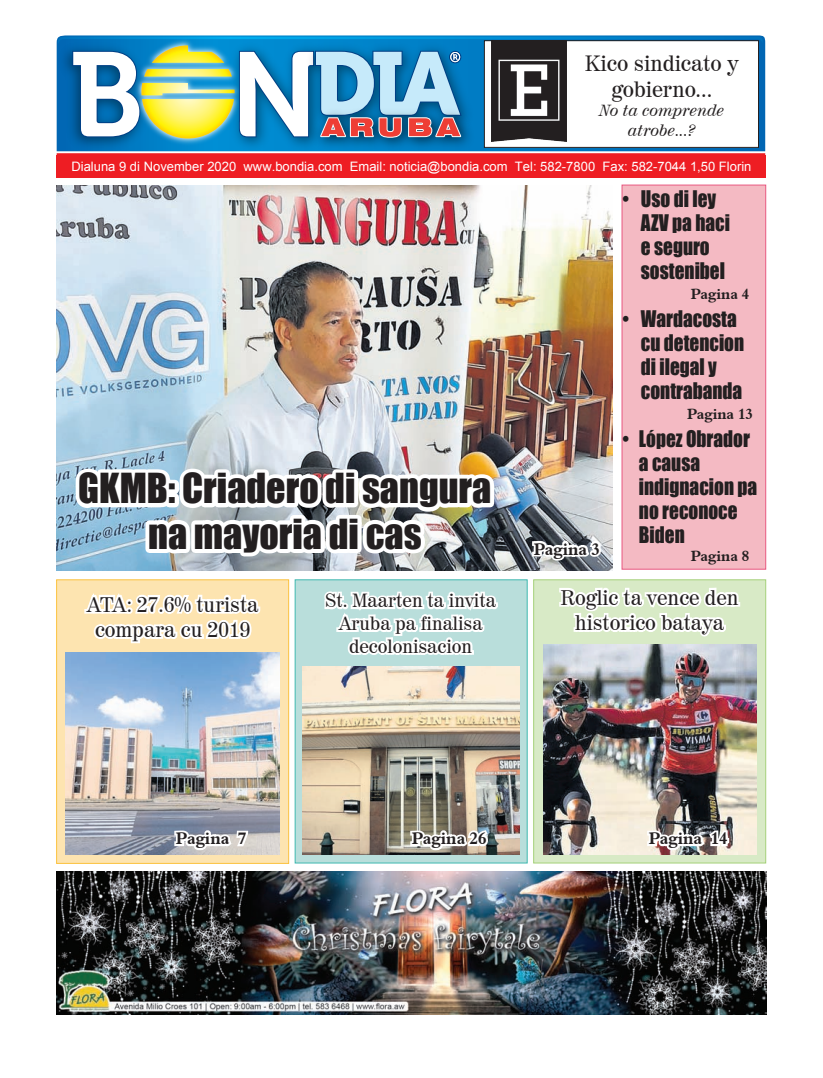
<style>
.page{position:relative;width:823px;height:1078px;background:#fff}
.page>*{position:absolute;margin:0;border:0;box-sizing:border-box;transform-origin:0 0}
.t1{font:38px/45.6px "Impact";color:#231f20;text-align:center}
.t2{font:22px/26.4px "Century 725 BT";color:#231f20;text-align:center}
.t3{font:21px/24px "Impact";color:#231f20;scale:.92 1}
.t4{font:21px/25.2px "Century 725 BT";color:#231f20;text-align:center}
.t5{font:19px/22.8px "Century 725 BT";color:#231f20;text-align:center}
.t6{font:17px "Aldine 401 BT Bold A";color:#231f20}
.t7{font:italic 16px/19.2px "Century 725 BT";color:#231f20;text-align:center}
.t8{font:15px "Aldine 401 BT Bold A";color:#231f20}
.t9{font:13px "Arial";color:#fff}
</style>
<div class="page">
<svg style="left:59px;top:35px;width:705px;height:116px;background:#1e87c7"></svg>
<img style="left:56px;top:139px;width:97px;height:16px">
<img style="left:133px;top:139px;width:93px;height:8px">
<img style="left:226px;top:139px;width:81px;height:13px">
<svg style="left:57px;top:153px;width:707px;height:2px"></svg>
<img style="left:307px;top:139px;width:172px;height:16px">
<svg style="left:56px;top:37px;width:706px;height:102px"></svg>
<img style="left:56px;top:185px;width:556px;height:385px">
<img style="left:529px;top:398px;width:75px;height:165px">
<div style="left:621px;top:185px;width:144px;height:384px;background:#f4bac3;border:1px solid #e95880"></div>
<div style="left:56px;top:579px;width:232px;height:284px;background:#fde4b0;border:1px solid #fbc23f"></div>
<img style="left:66px;top:652px;width:213px;height:202px">
<div style="left:295px;top:579px;width:232px;height:283px;background:#b9dedb;border:1px solid #40b9b0"></div>
<img style="left:302px;top:666px;width:217px;height:188px">
<div style="left:533px;top:579px;width:232px;height:283px;background:#d8eac6;border:1px solid #a5d17a"></div>
<img style="left:543px;top:644px;width:212px;height:210px">
<img style="left:172px;top:687px;width:78px;height:166px">
<div style="left:484px;top:41px;width:274px;height:106px;background:#fff"></div>
<div style="left:484px;top:40px;width:274px;height:108px;border:1px solid #231f20"></div>
<img style="left:491px;top:41px;width:75px;height:100px">
<img style="left:407px;top:687px;width:84px;height:166px">
<img style="left:70px;top:363px;width:431px;height:296px">
<img style="left:644px;top:687px;width:86px;height:166px">
<svg style="left:559px;top:587px;width:182px;height:50px"></svg>
<div style="left:57px;top:155px;width:708px;height:23px;background:#ee1d23"></div>
<img style="left:56px;top:871px;width:710px;height:143px">
<p class="t2" style="left:585px;top:49px;width:155px">Kico sindicato y gobierno...</p>
<p class="t7" style="left:599px;top:101px;width:126px">No ta comprende atrobe...?</p>
<p class="t9" style="left:71px;top:158px;width:681px">Dialuna 9 di November 2020 www.bondia.com Email: noticia@bondia.com Tel: 582-7800 Fax: 582-7044 1,50 Florin</p>
<h1 class="t1" style="left:78px;top:464px;width:414px">GKMB: Criadero di sangura na mayoria di cas</h1>
<p class="t4" style="left:87px;top:591px;width:173px">ATA: 27.6% turista compara cu 2019</p>
<p class="t5" style="left:325px;top:588px;width:172px">St. Maarten ta invita<br>Aruba pa finalisa decolonisacion</p>
<p class="t6" style="left:533px;top:538px;width:68px">Pagina 3</p>
<p class="t3" style="left:640px;top:186px;width:98px;text-indent:-18px">• Uso di ley<br>AZV pa haci e seguro sostenibel</p>
<p class="t3" style="left:640px;top:306px;width:114px;text-indent:-18px">• Wardacosta cu detencion di ilegal y contrabanda</p>
<p class="t3" style="left:638px;top:426px;width:130px;text-indent:-16px">• López Obrador a causa indignacion pa no reconoce<br>Biden</p>
<p class="t8" style="left:690px;top:285px;width:60px">Pagina 4</p>
<p class="t8" style="left:686px;top:404px;width:67px">Pagina 13</p>
<p class="t8" style="left:690px;top:546px;width:60px">Pagina 8</p>
<p class="t4" style="left:560px;top:584px;width:179px">Roglic ta vence den historico bataya</p>
<p class="t6" style="left:176px;top:827px;width:72px">Pagina 7</p>
<p class="t6" style="left:411px;top:827px;width:76px">Pagina 26</p>
<p class="t6" style="left:648px;top:827px;width:80px">Pagina 14</p>
</div>
